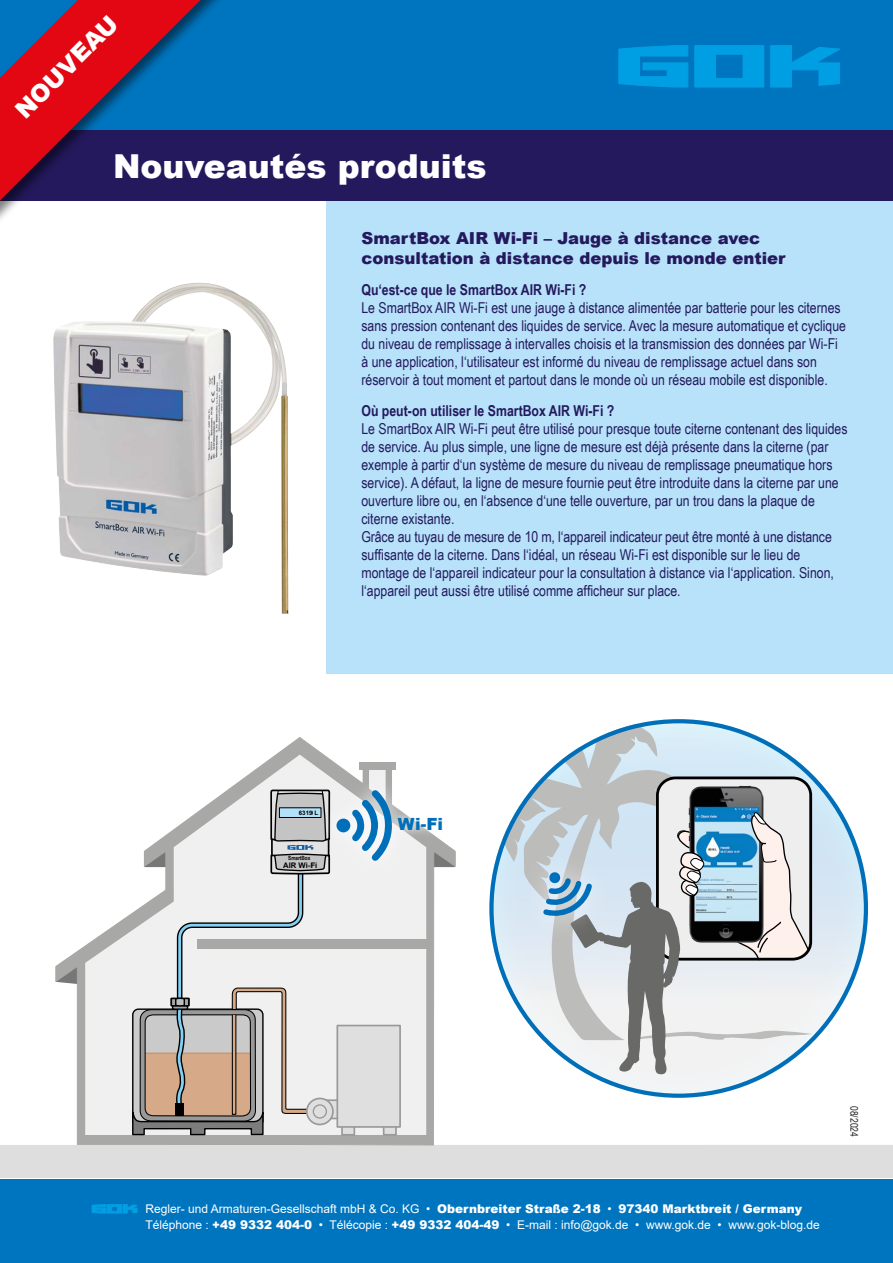
<style>
.page{position:relative;width:893px;height:1263px;background:#fff}
.page>*{position:absolute;margin:0;border:0;box-sizing:border-box;transform-origin:0 0}
.t1{font:900 33px "Arial";color:#fff}
.t2{font:900 24px "Arial";color:#fff}
.t3{font:900 16.8px "Arial";color:#006fb9}
.t4{font:900 16.5px/19.8px "Arial";color:#24195d}
.t5{font:15px/18px "Arial Narrow";color:#24195d}
.t6{font:700 15px "Arial Narrow";color:#24195d}
.t7{font:12px/15.3px "Arial";color:#fff}
.t8{font:10.5px "Arial Narrow";color:#282827}
.t9{font:700 7.65px "Arial";color:#000}
.t10{font:700 6.15px "Arial";color:#000}
.t11{font:700 5.7px "Arial Narrow";color:#000}
.s1{font-weight:900}
</style>
<div class="page">
<div style="left:0;top:0;width:893px;height:194px;background:#0075bf"></div>
<div style="left:326px;top:198px;width:567px;height:980px;background:#b7e2fa"></div>
<div style="left:0;top:130px;width:893px;height:70px;background:#24195d"></div>
<div style="left:0;top:0;width:232px;height:226px;background:#000;opacity:.5"></div>
<svg style="left:0;top:0;width:218px;height:211px"></svg>
<svg style="left:770px;top:46px;width:70px;height:41px"></svg>
<svg style="left:619px;top:45px;width:69px;height:42px"></svg>
<svg style="left:694px;top:45px;width:70px;height:42px"></svg>
<div style="left:0;top:1178px;width:893px;height:85px;background:#0075bf"></div>
<div style="left:0;top:674px;width:893px;height:504px;background:#fff"></div>
<div style="left:0;top:1145px;width:893px;height:33px;background:#dedede"></div>
<svg style="left:144px;top:737px;width:312px;height:409px"></svg>
<svg style="left:56px;top:738px;width:399px;height:398px"></svg>
<div style="left:336px;top:818px;width:14px;height:14px;background:#006fb9;border-radius:50%"></div>
<img style="left:386px;top:803px;width:69px;height:44px">
<svg style="left:489px;top:719px;width:379px;height:379px"></svg>
<img style="left:508px;top:836px;width:35px;height:116px">
<svg style="left:543px;top:809px;width:269px;height:265px"></svg>
<svg style="left:92px;top:1204px;width:45px;height:9px"></svg>
<img style="left:53px;top:283px;width:235px;height:331px">
<h2 class="t2" style="left:7px;top:102px;width:135px;rotate:-45deg">NOUVEAU</h2>
<h1 class="t1" style="left:113px;top:142px;width:375px">Nouveautés produits</h1>
<p class="t4" style="left:361px;top:228px;width:426px">SmartBox AIR Wi-Fi – Jauge à distance avec consultation à distance depuis le monde entier</p>
<p class="t6" style="left:361px;top:278px;width:226px">Qu‘est-ce que le SmartBox AIR Wi-Fi ?</p>
<p class="t5" style="left:361px;top:298px;width:486px">Le SmartBox AIR Wi-Fi est une jauge à distance alimentée par batterie pour les citernes sans pression contenant des liquides de service. Avec la mesure automatique et cyclique du niveau de remplissage à intervalles choisis et la transmission des données par Wi-Fi à une application, l‘utilisateur est informé du niveau de remplissage actuel dans son réservoir à tout moment et partout dans le monde où un réseau mobile est disponible.</p>
<p class="t6" style="left:361px;top:399px;width:255px">Où peut-on utiliser le SmartBox AIR Wi-Fi ?</p>
<p class="t5" style="left:361px;top:419px;width:488px">Le SmartBox AIR Wi-Fi peut être utilisé pour presque toute citerne contenant des liquides de service. Au plus simple, une ligne de mesure est déjà présente dans la citerne (par exemple à partir d‘un système de mesure du niveau de remplissage pneumatique hors service). A défaut, la ligne de mesure fournie peut être introduite dans la citerne par une ouverture libre ou, en l‘absence d‘une telle ouverture, par un trou dans la plaque de citerne existante.<br>Grâce au tuyau de mesure de 10 m, l‘appareil indicateur peut être monté à une distance suffisante de la citerne. Dans l‘idéal, un réseau Wi-Fi est disponible sur le lieu de montage de l‘appareil indicateur pour la consultation à distance via l‘application. Sinon, l‘appareil peut aussi être utilisé comme afficheur sur place.</p>
<p class="t10" style="left:299px;top:808px;width:21px">6319 L</p>
<p class="t11" style="left:288px;top:854px;width:24px">SmartBox</p>
<p class="t9" style="left:283px;top:860px;width:35px">AIR Wi-Fi</p>
<p class="t3" style="left:398px;top:812px;width:47px">Wi-Fi</p>
<p class="t8" style="left:862px;top:1106px;width:33px;rotate:90deg">08/2024</p>
<p class="t7" style="left:145px;top:1201px;width:676px">Regler- und Armaturen-Gesellschaft mbH &amp; Co. KG • <span class="s1">Obernbreiter Straße 2-18</span> • <span class="s1">97340 Marktbreit / Germany<br></span>Téléphone : <span class="s1">+49 9332 404-0</span> • Télécopie : <span class="s1">+49 9332 404-49</span> • E-mail : info@gok.de • www.gok.de • www.gok-blog.de</p>
</div>
